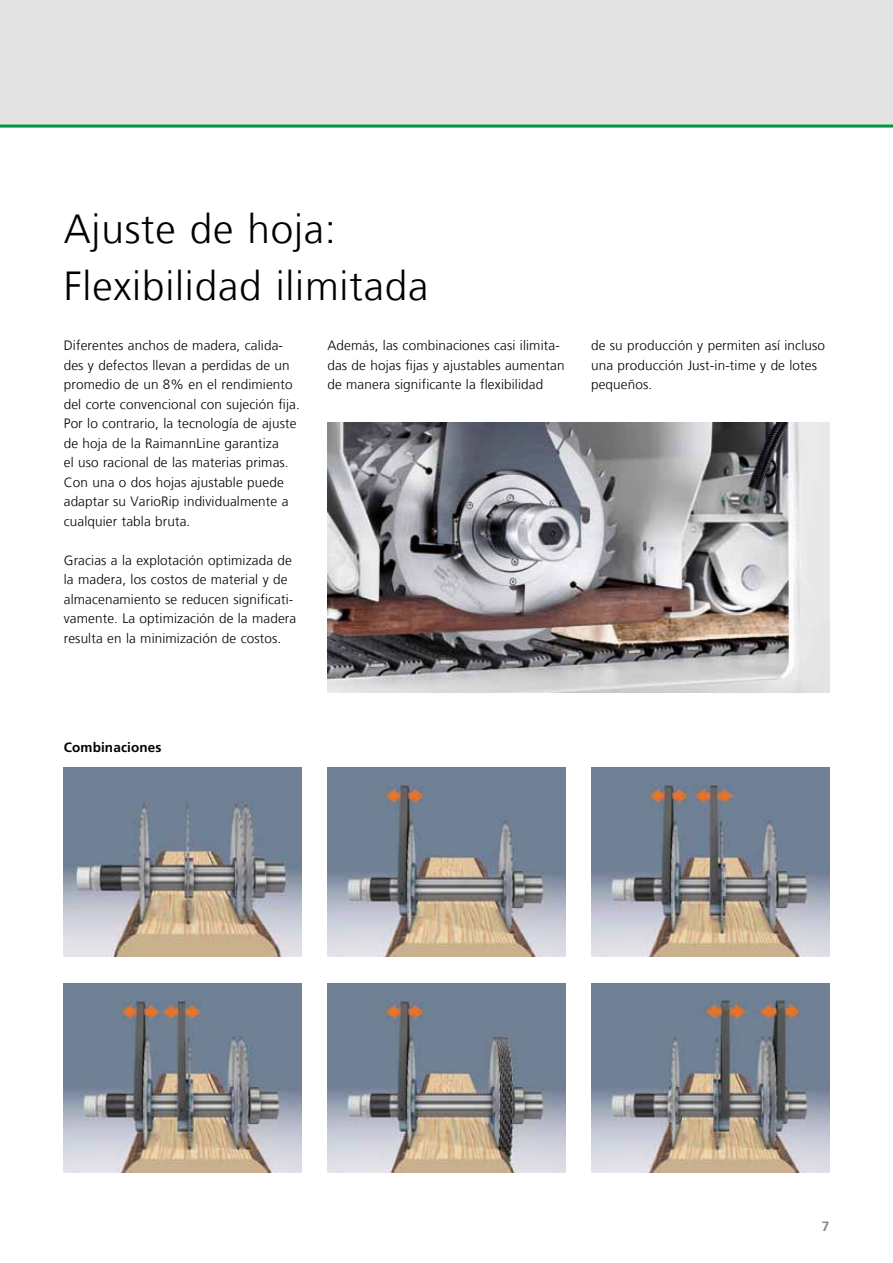
<style>
.page{position:relative;width:893px;height:1263px;background:#fff}
.page>*{position:absolute;margin:0;border:0;box-sizing:border-box;transform-origin:0 0}
.t1{font:300 40.5px/57px "Frutiger LT Com";letter-spacing:.02em;color:#000}
.t2{font:300 13.5px/19.5px "Frutiger LT Com";letter-spacing:.01em;color:#000}
.t3{font:700 13.5px "Frutiger LT Com";letter-spacing:.01em;color:#000}
.t4{font:700 13.5px "Frutiger LT Com";color:#878786}
</style>
<div class="page">
<div style="left:0;top:0;width:893px;height:126px;background:#e3e3e3"></div>
<hr style="left:0;top:125px;width:893px;height:3px;background:#00963f">
<img style="left:64px;top:767px;width:238px;height:190px">
<img style="left:327px;top:767px;width:239px;height:190px">
<img style="left:591px;top:767px;width:238px;height:190px">
<img style="left:64px;top:983px;width:238px;height:190px">
<img style="left:327px;top:983px;width:239px;height:190px">
<img style="left:591px;top:983px;width:238px;height:190px">
<img style="left:327px;top:423px;width:502px;height:269px">
<h1 class="t1" style="left:64px;top:201px;width:366px">Ajuste de hoja:<br>Flexibilidad ilimitada</h1>
<p class="t2" style="left:64px;top:336px;width:238px">Diferentes anchos de madera, calida&shy;des y defectos llevan a perdidas de un promedio de un 8% en el rendimiento del corte convencional con sujeción fija.<br>Por lo contrario, la tecnología de ajuste de hoja de la RaimannLine garantiza<br>el uso racional de las materias primas.<br>Con una o dos hojas ajustable puede adaptar su VarioRip individualmente a cualquier tabla bruta.</p>
<p class="t2" style="left:64px;top:550px;width:234px">Gracias a la explotación optimizada de la madera, los costos de material y de almacenamiento se reducen significati&shy;vamente. La optimización de la madera resulta en la minimización de costos.</p>
<p class="t2" style="left:327px;top:336px;width:239px">Además, las combinaciones casi ilimita&shy;das de hojas fijas y ajustables aumentan de manera significante la flexibilidad</p>
<p class="t2" style="left:591px;top:336px;width:235px">de su producción y permiten así incluso una producción Just-in-time y de lotes pequeños.</p>
<p class="t3" style="left:64px;top:739px;width:99px">Combinaciones</p>
<p class="t4" style="left:822px;top:1218px;width:9px">7</p>
</div>
